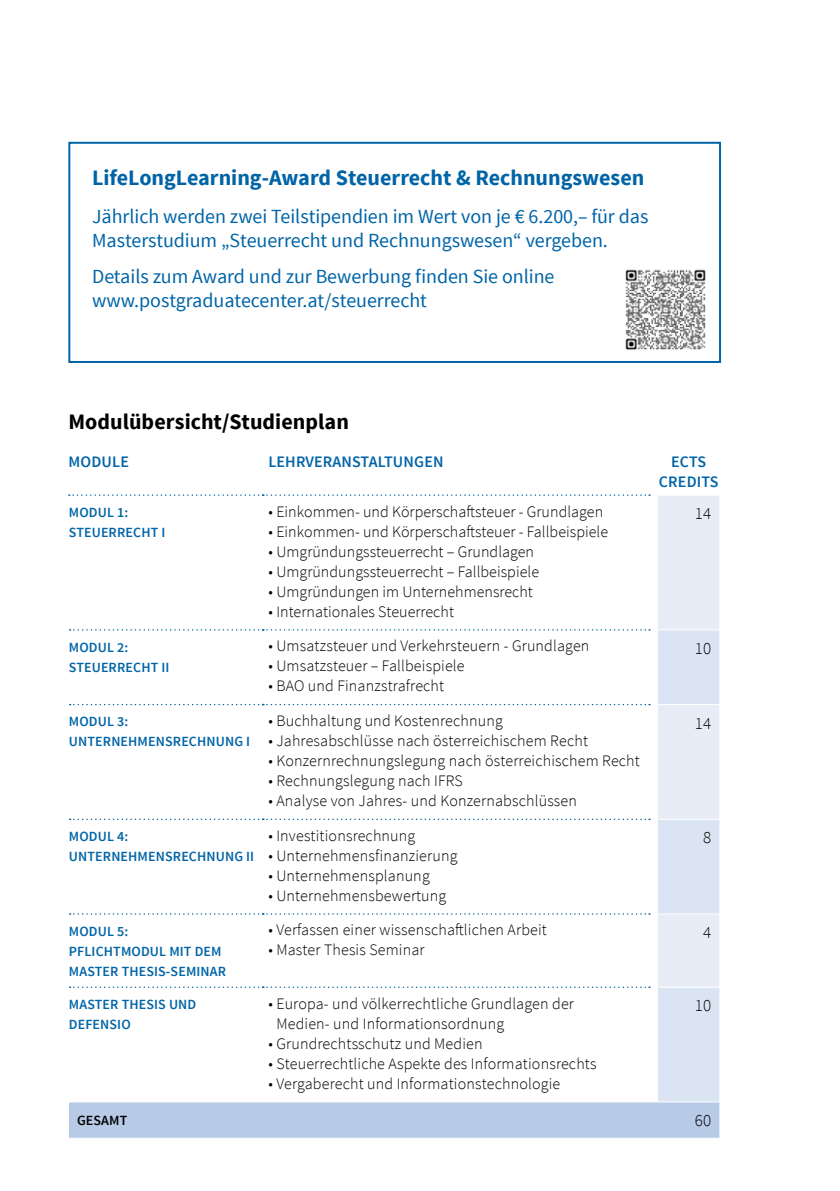
<style>
.page{position:relative;width:840px;height:1191px;background:#fff}
.page>*{position:absolute;margin:0;border:0;box-sizing:border-box;transform-origin:0 0}
.t1{font:700 22px "Source Sans Pro";color:#0064a7}
.t2{font:700 22px "Source Sans Pro";color:#000}
.t3{font:20px/24px "Source Sans Pro";letter-spacing:-.005em;color:#0064a7}
.t4{font:300 17px "Source Sans Pro";letter-spacing:.01em;color:#000}
.t5{font:300 16px/20px "Source Sans Pro";letter-spacing:.01em;color:#000}
.t6{font:600 16px/20px "Source Sans Pro";letter-spacing:.01em;color:#0064a7;text-align:center}
.t7{font:600 14px/20px "Source Sans Pro";letter-spacing:.01em;color:#0064a7}
.t8{font:600 14px "Source Sans Pro";letter-spacing:.01em;color:#000}
</style>
<div class="page">
<svg style="left:68px;top:494px;width:651px;height:644px"></svg>
<hr style="left:657px;top:1101px;width:62px;height:1px;background:#fff">
<div style="left:68px;top:142px;width:652px;height:221px;border:2px solid #0064a7"></div>
<img style="left:625px;top:269px;width:81px;height:81px">
<h1 class="t1" style="left:92px;top:164px;width:553px">LifeLongLearning-Award Steuerrecht &amp; Rechnungswesen</h1>
<p class="t3" style="left:92px;top:205px;width:557px">Jährlich werden zwei Teilstipendien im Wert von je € 6.200,– für das<br>Masterstudium „Steuerrecht und Rechnungswesen“ vergeben.</p>
<p class="t3" style="left:92px;top:265px;width:463px">Details zum Award und zur Bewerbung finden Sie online www.postgraduatecenter.at/steuerrecht</p>
<h1 class="t2" style="left:68px;top:407px;width:282px">Modulübersicht/Studienplan</h1>
<p class="t6" style="left:68px;top:452px;width:62px">MODULE</p>
<p class="t6" style="left:268px;top:452px;width:176px">LEHRVERANSTALTUNGEN</p>
<p class="t6" style="left:658px;top:452px;width:61px">ECTS<br>CREDITS</p>
<p class="t7" style="left:69px;top:503px;width:98px">MODUL 1:<br>STEUERRECHT I</p>
<p class="t5" style="left:268px;top:501px;width:336px">• Einkommen- und Körperschaftsteuer - Grundlagen</p>
<p class="t4" style="left:694px;top:503px;width:18px">14</p>
<p class="t5" style="left:268px;top:521px;width:341px">• Einkommen- und Körperschaftsteuer - Fallbeispiele</p>
<p class="t5" style="left:268px;top:541px;width:267px">• Umgründungssteuerrecht – Grundlagen</p>
<p class="t5" style="left:268px;top:561px;width:272px">• Umgründungssteuerrecht – Fallbeispiele</p>
<p class="t5" style="left:268px;top:581px;width:266px">• Umgründungen im Unternehmensrecht</p>
<p class="t5" style="left:268px;top:601px;width:187px">• Internationales Steuerrecht</p>
<p class="t7" style="left:69px;top:637px;width:102px">MODUL 2:<br>STEUERRECHT II</p>
<p class="t5" style="left:268px;top:636px;width:322px">• Umsatzsteuer und Verkehrsteuern - Grundlagen</p>
<p class="t5" style="left:268px;top:656px;width:198px">• Umsatzsteuer – Fallbeispiele</p>
<p class="t5" style="left:268px;top:676px;width:177px">• BAO und Finanzstrafrecht</p>
<p class="t7" style="left:69px;top:712px;width:183px">MODUL 3:<br>UNTERNEHMENSRECHNUNG I</p>
<p class="t5" style="left:268px;top:710px;width:236px">• Buchhaltung und Kostenrechnung</p>
<p class="t5" style="left:268px;top:730px;width:321px">• Jahresabschlüsse nach österreichischem Recht</p>
<p class="t5" style="left:268px;top:750px;width:373px">• Konzernrechnungslegung nach österreichischem Recht</p>
<p class="t5" style="left:268px;top:770px;width:196px">• Rechnungslegung nach IFRS</p>
<p class="t5" style="left:268px;top:790px;width:310px">• Analyse von Jahres- und Konzernabschlüssen</p>
<p class="t7" style="left:69px;top:827px;width:187px">MODUL 4:<br>UNTERNEHMENSRECHNUNG II</p>
<p class="t5" style="left:268px;top:825px;width:148px">• Investitionsrechnung</p>
<p class="t5" style="left:268px;top:845px;width:190px">• Unternehmensfinanzierung</p>
<p class="t5" style="left:268px;top:865px;width:163px">• Unternehmensplanung</p>
<p class="t5" style="left:268px;top:885px;width:179px">• Unternehmensbewertung</p>
<p class="t7" style="left:69px;top:921px;width:159px">MODUL 5:<br>PFLICHTMODUL MIT DEM<br>MASTER THESIS-SEMINAR</p>
<p class="t5" style="left:268px;top:920px;width:280px">• Verfassen einer wissenschaftlichen Arbeit</p>
<p class="t5" style="left:268px;top:940px;width:158px">• Master Thesis Seminar</p>
<p class="t7" style="left:69px;top:994px;width:129px">MASTER THESIS UND<br>DEFENSIO</p>
<p class="t5" style="left:276px;top:993px;width:299px;text-indent:-8px">• Europa- und völkerrechtliche Grundlagen der<br>Medien- und Informationsordnung</p>
<p class="t5" style="left:268px;top:1033px;width:215px">• Grundrechtsschutz und Medien</p>
<p class="t5" style="left:268px;top:1053px;width:329px">• Steuerrechtliche Aspekte des Informationsrechts</p>
<p class="t5" style="left:268px;top:1073px;width:293px">• Vergaberecht und Informationstechnologie</p>
<p class="t4" style="left:694px;top:638px;width:18px">10</p>
<p class="t4" style="left:694px;top:712px;width:18px">14</p>
<p class="t4" style="left:702px;top:827px;width:10px">8</p>
<p class="t4" style="left:702px;top:922px;width:10px">4</p>
<p class="t4" style="left:694px;top:995px;width:18px">10</p>
<p class="t8" style="left:77px;top:1111px;width:52px">GESAMT</p>
<p class="t4" style="left:694px;top:1110px;width:18px">60</p>
</div>
